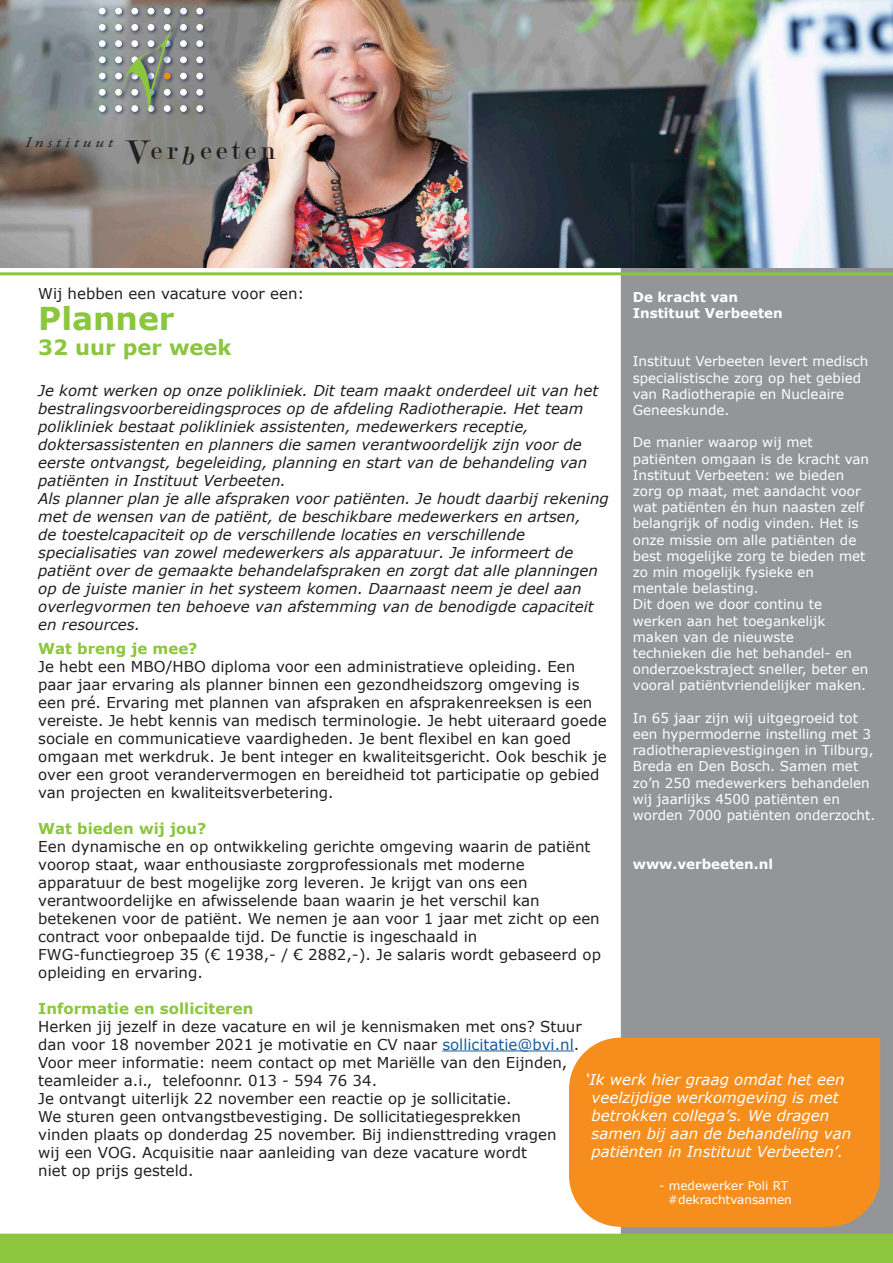
<style>
.page{position:relative;width:893px;height:1263px;background:#fff}
.page>*{position:absolute;margin:0;border:0;box-sizing:border-box;transform-origin:0 0}
.t1{font:36.75px "Modern";color:#231f20}
.t2{font:700 31.5px "Verdana";color:#8bc63e}
.t3{font:28.05px "Modern";letter-spacing:.16em;color:#231f20}
.t4{font:700 21px "Verdana";color:#8bc63e}
.t5{font:15px/18px "Verdana";color:#231f20}
.t6{font:italic 15px/18px "Verdana";color:#231f20}
.t7{font:italic 15px "Verdana";color:#fff}
.t8{font:700 15px "Verdana";color:#8bc63e}
.t9{font:italic 14.85px "Adobe Garamond Pro";letter-spacing:.22em;color:#231f20;scale:1.19 1}
.t10{font:13.5px/16.2px "Verdana";color:#fff}
.t11{font:700 13.5px "Verdana";color:#fff}
.t12{font:12px "Verdana";color:#fff}
.s1{font-style:italic}
.s2{color:#175d9e}
</style>
<div class="page">
<div style="left:622px;top:245px;width:270px;height:1017px;background:#939598"></div>
<div style="left:0;top:1233px;width:893px;height:30px;background:#8bc63e"></div>
<hr style="left:0;top:272px;width:893px;height:3px;background:#8bc63e">
<div style="left:568px;top:1037px;width:313px;height:190px;background:#f68e1e"></div>
<img style="left:0;top:0;width:893px;height:267px">
<img style="left:96px;top:5px;width:113px;height:97px">
<div style="left:99px;top:8px;width:7px;height:6px;background:#fff;border-radius:50%"></div>
<div style="left:115px;top:8px;width:7px;height:6px;background:#fff;border-radius:50%"></div>
<div style="left:196px;top:8px;width:7px;height:6px;background:#fff;border-radius:50%"></div>
<div style="left:99px;top:24px;width:7px;height:7px;background:#fff;border-radius:50%"></div>
<div style="left:115px;top:24px;width:7px;height:7px;background:#fff;border-radius:50%"></div>
<div style="left:196px;top:24px;width:7px;height:7px;background:#fff;border-radius:50%"></div>
<div style="left:99px;top:40px;width:7px;height:7px;background:#fff;border-radius:50%"></div>
<div style="left:115px;top:40px;width:7px;height:7px;background:#fff;border-radius:50%"></div>
<div style="left:196px;top:40px;width:7px;height:7px;background:#fff;border-radius:50%"></div>
<div style="left:99px;top:56px;width:7px;height:7px;background:#fff;border-radius:50%"></div>
<div style="left:115px;top:56px;width:7px;height:7px;background:#fff;border-radius:50%"></div>
<div style="left:196px;top:56px;width:7px;height:7px;background:#fff;border-radius:50%"></div>
<div style="left:99px;top:73px;width:7px;height:6px;background:#fff;border-radius:50%"></div>
<div style="left:115px;top:73px;width:7px;height:6px;background:#fff;border-radius:50%"></div>
<div style="left:196px;top:73px;width:7px;height:6px;background:#fff;border-radius:50%"></div>
<div style="left:99px;top:89px;width:7px;height:7px;background:#fff;border-radius:50%"></div>
<div style="left:115px;top:89px;width:7px;height:7px;background:#fff;border-radius:50%"></div>
<div style="left:196px;top:89px;width:7px;height:7px;background:#fff;border-radius:50%"></div>
<img style="left:96px;top:102px;width:113px;height:16px">
<div style="left:99px;top:105px;width:7px;height:7px;background:#fff;border-radius:50%"></div>
<div style="left:115px;top:105px;width:7px;height:7px;background:#fff;border-radius:50%"></div>
<div style="left:196px;top:105px;width:7px;height:7px;background:#fff;border-radius:50%"></div>
<img style="left:119px;top:3px;width:69px;height:114px">
<svg style="left:118px;top:6px;width:60px;height:105px;background:#929890"></svg>
<hr style="left:442px;top:1050px;width:132px;height:1px;background:#175d9e">
<p class="t9" style="left:25px;top:134px;width:75px">Instituut</p>
<p class="t3" style="left:151px;top:136px;width:126px">er <span class="s1">b</span>eeten</p>
<p class="t1" style="left:125px;top:134px;width:26px">V</p>
<p class="t5" style="left:38px;top:284px;width:268px">Wij hebben een vacature voor een:</p>
<p class="t11" style="left:633px;top:287px;width:107px">De kracht van</p>
<p class="t11" style="left:633px;top:303px;width:151px">Instituut Verbeeten</p>
<p class="t10" style="left:633px;top:353px;width:237px">Instituut Verbeeten levert medisch specialistische zorg op het gebied van Radiotherapie en Nucleaire</p>
<p class="t10" style="left:633px;top:402px;width:98px">Geneeskunde.</p>
<p class="t10" style="left:633px;top:434px;width:182px">De manier waarop wij met</p>
<p class="t10" style="left:633px;top:450px;width:238px">patiënten omgaan is de kracht van<br>Instituut Verbeeten: we bieden zorg op maat, met aandacht voor wat patiënten én hun naasten zelf belangrijk of nodig vinden. Het is onze missie om alle patiënten de best mogelijke zorg te bieden met zo min mogelijk fysieke en</p>
<p class="t10" style="left:633px;top:580px;width:127px">mentale belasting.</p>
<p class="t10" style="left:633px;top:596px;width:191px">Dit doen we door continu te</p>
<p class="t10" style="left:633px;top:612px;width:194px">werken aan het toegankelijk</p>
<p class="t10" style="left:633px;top:629px;width:163px">maken van de nieuwste</p>
<p class="t10" style="left:633px;top:645px;width:237px">technieken die het behandel- en onderzoekstraject sneller, beter en vooral patiëntvriendelijker maken.</p>
<p class="t10" style="left:633px;top:710px;width:242px">In 65 jaar zijn wij uitgegroeid tot een hypermoderne instelling met 3 radiotherapievestigingen in Tilburg, Breda en Den Bosch. Samen met zo’n 250 medewerkers behandelen wij jaarlijks 4500 patiënten en</p>
<p class="t10" style="left:633px;top:807px;width:244px">worden 7000 patiënten onderzocht.</p>
<p class="t11" style="left:633px;top:854px;width:142px">www.verbeeten.nl</p>
<p class="t2" style="left:38px;top:296px;width:138px">Planner</p>
<p class="t4" style="left:38px;top:333px;width:195px">32 uur per week</p>
<p class="t6" style="left:38px;top:382px;width:561px">Je komt werken op onze polikliniek. Dit team maakt onderdeel uit van het bestralingsvoorbereidingsproces op de afdeling Radiotherapie. Het team polikliniek bestaat polikliniek assistenten, medewerkers receptie,</p>
<p class="t6" style="left:38px;top:436px;width:550px">doktersassistenten en planners die samen verantwoordelijk zijn voor de eerste ontvangst, begeleiding, planning en start van de behandeling van patiënten in Instituut Verbeeten.</p>
<p class="t6" style="left:38px;top:490px;width:572px">Als planner plan je alle afspraken voor patiënten. Je houdt daarbij rekening met de wensen van de patiënt, de beschikbare medewerkers en artsen,</p>
<p class="t6" style="left:38px;top:526px;width:488px">de toestelcapaciteit op de verschillende locaties en verschillende</p>
<p class="t6" style="left:38px;top:544px;width:561px">specialisaties van zowel medewerkers als apparatuur. Je informeert de patiënt over de gemaakte behandelafspraken en zorgt dat alle planningen op de juiste manier in het systeem komen. Daarnaast neem je deel aan overlegvormen ten behoeve van afstemming van de benodigde capaciteit en resources.</p>
<p class="t8" style="left:38px;top:637px;width:161px">Wat breng je mee?</p>
<p class="t5" style="left:38px;top:657px;width:570px">Je hebt een MBO/HBO diploma voor een administratieve opleiding. Een paar jaar ervaring als planner binnen een gezondheidszorg omgeving is een pré. Ervaring met plannen van afspraken en afsprakenreeksen is een vereiste. Je hebt kennis van medisch terminologie. Je hebt uiteraard goede sociale en communicatieve vaardigheden. Je bent flexibel en kan goed</p>
<p class="t5" style="left:38px;top:747px;width:570px">omgaan met werkdruk. Je bent integer en kwaliteitsgericht. Ook beschik je over een groot verandervermogen en bereidheid tot participatie op gebied van projecten en kwaliteitsverbetering.</p>
<p class="t8" style="left:38px;top:817px;width:170px">Wat bieden wij jou?</p>
<p class="t5" style="left:38px;top:837px;width:554px">Een dynamische en op ontwikkeling gerichte omgeving waarin de patiënt voorop staat, waar enthousiaste zorgprofessionals met moderne</p>
<p class="t5" style="left:38px;top:873px;width:491px">apparatuur de best mogelijke zorg leveren. Je krijgt van ons een</p>
<p class="t5" style="left:38px;top:891px;width:503px">verantwoordelijke en afwisselende baan waarin je het verschil kan</p>
<p class="t5" style="left:38px;top:909px;width:563px">betekenen voor de patiënt. We nemen je aan voor 1 jaar met zicht op een contract voor onbepaalde tijd. De functie is ingeschaald in</p>
<p class="t5" style="left:38px;top:945px;width:564px">FWG-functiegroep 35 (€ 1938,- / € 2882,-). Je salaris wordt gebaseerd op opleiding en ervaring.</p>
<p class="t8" style="left:38px;top:997px;width:217px">Informatie en solliciteren</p>
<p class="t5" style="left:38px;top:1017px;width:545px">Herken jij jezelf in deze vacature en wil je kennismaken met ons? Stuur dan voor 18 november 2021 je motivatie en CV naar <span class="s2">sollicitatie@bvi.nl</span>.<br>Voor meer informatie: neem contact op met Mariëlle van den Eijnden, teamleider a.i., telefoonnr. 013 - 594 76 34.</p>
<p class="t5" style="left:38px;top:1089px;width:475px">Je ontvangt uiterlijk 22 november een reactie op je sollicitatie.</p>
<p class="t5" style="left:38px;top:1107px;width:484px">We sturen geen ontvangstbevestiging. De sollicitatiegesprekken</p>
<p class="t5" style="left:38px;top:1125px;width:520px">vinden plaats op donderdag 25 november. Bij indiensttreding vragen</p>
<p class="t5" style="left:38px;top:1143px;width:490px">wij een VOG. Acquisitie naar aanleiding van deze vacature wordt</p>
<p class="t5" style="left:38px;top:1161px;width:157px">niet op prijs gesteld.</p>
<p class="t7" style="left:585px;top:1070px;width:260px">‘Ik werk hier graag omdat het een</p>
<p class="t7" style="left:592px;top:1088px;width:249px">veelzijdige werkomgeving is met</p>
<p class="t7" style="left:592px;top:1106px;width:239px">betrokken collega’s. We dragen</p>
<p class="t7" style="left:592px;top:1124px;width:261px">samen bij aan de behandeling van</p>
<p class="t7" style="left:592px;top:1142px;width:253px">patiënten in Instituut Verbeeten’.</p>
<p class="t12" style="left:659px;top:1177px;width:131px">- medewerker Poli RT</p>
<p class="t12" style="left:668px;top:1191px;width:125px">#dekrachtvansamen</p>
</div>
